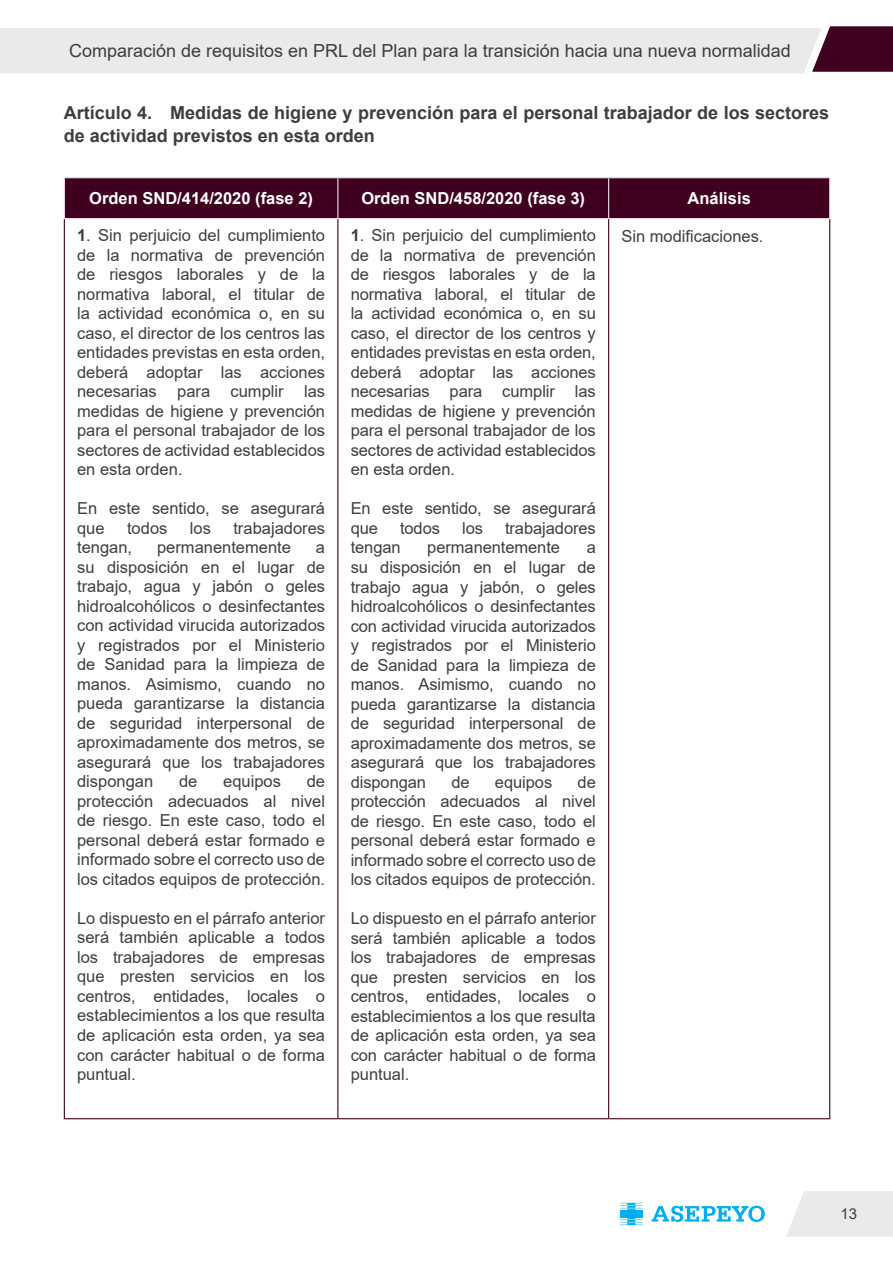
<style>
.page{position:relative;width:893px;height:1263px;background:#fff}
.page>*{position:absolute;margin:0;border:0;box-sizing:border-box;transform-origin:0 0}
.t1{font:700 18px/22.5px "Arial";color:#3e3e3f}
.t2{font:18px "Arial";color:#3e3e3f}
.t3{font:16.5px/19.5px "Arial";color:#3e3e3f;text-align:justify}
.t4{font:700 16.5px "Arial";color:#fff}
.t5{font:15px "Arial";color:#3e3e3f}
.s1{font-weight:700}
</style>
<div class="page">
<svg style="left:786px;top:1191px;width:107px;height:45px"></svg>
<hr style="left:620px;top:1213px;width:22px;height:2px;background:#00aeef">
<svg style="left:620px;top:1218px;width:22px;height:7px"></svg>
<svg style="left:620px;top:1203px;width:22px;height:7px"></svg>
<hr style="left:620px;top:1215px;width:22px;height:2px;background:#00aeef">
<hr style="left:620px;top:1210px;width:22px;height:2px;background:#00aeef">
<svg style="left:652px;top:1206px;width:113px;height:16px"></svg>
<svg style="left:0;top:26px;width:893px;height:47px"></svg>
<div style="left:65px;top:178px;width:764px;height:40px;background:#400020"></div>
<hr style="left:64px;top:177px;width:274px;height:1px;background:#ece0e6">
<hr style="left:64px;top:178px;width:1px;height:40px;background:#ece0e6">
<hr style="left:338px;top:177px;width:271px;height:1px;background:#ece0e6">
<hr style="left:337px;top:178px;width:1px;height:40px;background:#ece0e6">
<hr style="left:609px;top:177px;width:221px;height:1px;background:#ece0e6">
<hr style="left:608px;top:178px;width:1px;height:40px;background:#ece0e6">
<hr style="left:829px;top:178px;width:1px;height:40px;background:#ece0e6">
<hr style="left:64px;top:218px;width:274px;height:1px;background:#ece0e6">
<hr style="left:338px;top:218px;width:271px;height:1px;background:#ece0e6">
<hr style="left:609px;top:218px;width:221px;height:1px;background:#ece0e6">
<hr style="left:64px;top:219px;width:1px;height:899px;background:#400020">
<hr style="left:337px;top:219px;width:1px;height:899px;background:#400020">
<hr style="left:608px;top:219px;width:1px;height:899px;background:#400020">
<hr style="left:829px;top:219px;width:1px;height:899px;background:#400020">
<hr style="left:64px;top:1118px;width:274px;height:1px;background:#400020">
<hr style="left:338px;top:1118px;width:271px;height:1px;background:#400020">
<hr style="left:609px;top:1118px;width:221px;height:1px;background:#400020">
<p class="t2" style="left:69px;top:39px;width:723px">Comparación de requisitos en PRL del Plan para la transición hacia una nueva normalidad</p>
<p class="t1" style="left:64px;top:102px;width:767px">Artículo 4. Medidas de higiene y prevención para el personal trabajador de los sectores de actividad previstos en esta orden</p>
<p class="t4" style="left:89px;top:187px;width:225px">Orden SND/414/2020 (fase 2)</p>
<p class="t4" style="left:361px;top:187px;width:225px">Orden SND/458/2020 (fase 3)</p>
<p class="t4" style="left:688px;top:187px;width:65px">Análisis</p>
<p class="t3" style="left:77px;top:226px;width:250px"><span class="s1">1</span>. Sin perjuicio del cumplimiento de la normativa de prevención de riesgos laborales y de la normativa laboral, el titular de la actividad económica o, en su caso, el director de los centros las entidades previstas en esta orden, deberá adoptar las acciones necesarias para cumplir las medidas de higiene y prevención para el personal trabajador de los sectores de actividad establecidos en esta orden.</p>
<p class="t3" style="left:77px;top:499px;width:250px">En este sentido, se asegurará que</p>
<p class="t3" style="left:621px;top:226px;width:144px">Sin modificaciones.</p>
<p class="t3" style="left:351px;top:226px;width:247px"><span class="s1">1</span>. Sin perjuicio del cumplimiento de la normativa de prevención de riesgos laborales y de la normativa laboral, el titular de la actividad económica o, en su caso, el director de los centros y entidades previstas en esta orden, deberá adoptar las acciones necesarias para cumplir las medidas de higiene y prevención para el personal trabajador de los sectores de actividad establecidos en esta orden.</p>
<p class="t3" style="left:351px;top:499px;width:247px">En este sentido, se asegurará que</p>
<p class="t3" style="left:127px;top:518px;width:42px">todos</p>
<p class="t3" style="left:190px;top:518px;width:23px">los</p>
<p class="t3" style="left:233px;top:518px;width:93px">trabajadores</p>
<p class="t3" style="left:77px;top:538px;width:57px">tengan,</p>
<p class="t3" style="left:157px;top:538px;width:135px">permanentemente</p>
<p class="t3" style="left:400px;top:518px;width:42px">todos</p>
<p class="t3" style="left:462px;top:518px;width:22px">los</p>
<p class="t3" style="left:505px;top:518px;width:92px">trabajadores</p>
<p class="t3" style="left:351px;top:538px;width:52px">tengan</p>
<p class="t3" style="left:427px;top:538px;width:134px">permanentemente</p>
<p class="t3" style="left:77px;top:538px;width:250px;text-indent:239px">a su disposición en el lugar de trabajo, agua y jabón o geles hidroalcohólicos o desinfectantes con actividad virucida autorizados y registrados por el Ministerio de Sanidad para la limpieza de manos. Asimismo, cuando no pueda garantizarse la distancia de seguridad interpersonal de aproximadamente dos metros, se asegurará que los trabajadores dispongan</p>
<p class="t3" style="left:351px;top:538px;width:247px;text-indent:236px">a su disposición en el lugar de trabajo agua y jabón, o geles hidroalcohólicos o desinfectantes con actividad virucida autorizados y registrados por el Ministerio de Sanidad para la limpieza de manos. Asimismo, cuando no pueda garantizarse la distancia de seguridad interpersonal de aproximadamente dos metros, se asegurará que los trabajadores dispongan</p>
<p class="t3" style="left:77px;top:772px;width:250px;text-indent:230px">de protección adecuados al nivel de riesgo. En este caso, todo el personal deberá estar formado e informado sobre el correcto uso de los citados equipos de protección.</p>
<p class="t3" style="left:77px;top:908px;width:250px">Lo dispuesto en el párrafo anterior será también aplicable a todos los trabajadores de empresas que presten servicios en los centros, entidades, locales o establecimientos a los que resulta de aplicación esta orden, ya sea con carácter habitual o de forma puntual.</p>
<p class="t3" style="left:179px;top:772px;width:20px">de</p>
<p class="t3" style="left:223px;top:772px;width:59px">equipos</p>
<p class="t3" style="left:351px;top:772px;width:247px;text-indent:227px">de protección adecuados al nivel de riesgo. En este caso, todo el personal deberá estar formado e informado sobre el correcto uso de los citados equipos de protección.</p>
<p class="t3" style="left:351px;top:908px;width:247px">Lo dispuesto en el párrafo anterior será también aplicable a todos los trabajadores de empresas que presten servicios en los centros, entidades, locales o establecimientos a los que resulta de aplicación esta orden, ya sea con carácter habitual o de forma puntual.</p>
<p class="t3" style="left:451px;top:772px;width:20px">de</p>
<p class="t3" style="left:495px;top:772px;width:59px">equipos</p>
<p class="t5" style="left:841px;top:1203px;width:18px">13</p>
</div>
